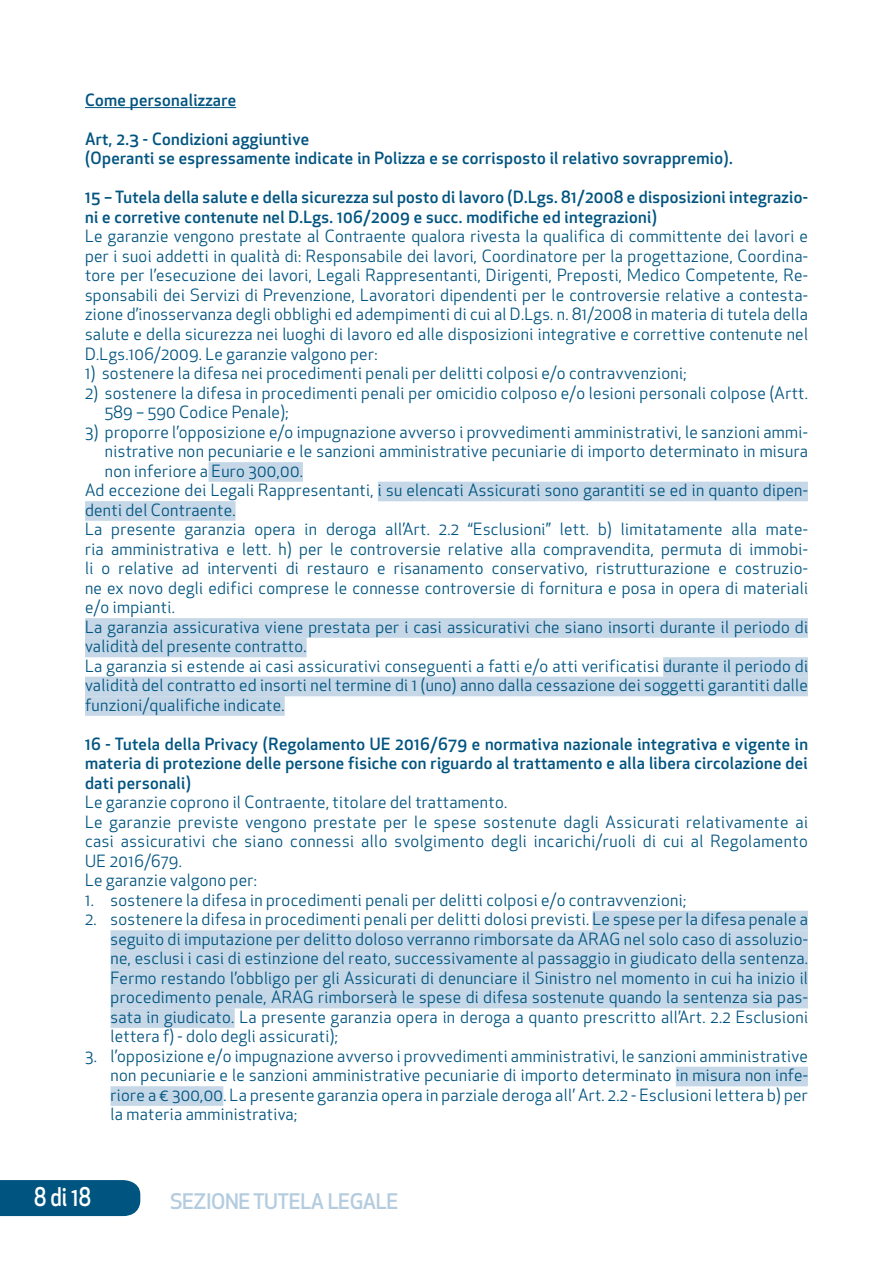
<style>
.page{position:relative;width:893px;height:1263px;background:#fff}
.page>*{position:absolute;margin:0;border:0;box-sizing:border-box;transform-origin:0 0}
.t1{font:500 25.2px "Apex New";color:#fff;scale:.83 1}
.t2{font:500 21px "Apex New";letter-spacing:-.02em;color:#b4ccdf}
.t3{font:16.5px/19.5px "Apex New";letter-spacing:.02em;color:#005480;text-align:justify}
.t4{font:500 16.5px/19.5px "Apex New";letter-spacing:.02em;color:#005480}
</style>
<div class="page">
<div style="left:0;top:1180px;width:140px;height:36px;background:#005480"></div>
<hr style="left:85px;top:107px;width:151px;height:1px;background:#005480">
<div style="left:208px;top:462px;width:95px;height:20px;background:#c6d8e7"></div>
<div style="left:378px;top:482px;width:430px;height:19px;background:#c6d8e7"></div>
<div style="left:85px;top:501px;width:151px;height:20px;background:#c6d8e7"></div>
<div style="left:85px;top:618px;width:723px;height:20px;background:#c6d8e7"></div>
<div style="left:85px;top:638px;width:222px;height:19px;background:#c6d8e7"></div>
<div style="left:663px;top:657px;width:145px;height:20px;background:#c6d8e7"></div>
<div style="left:85px;top:677px;width:723px;height:19px;background:#c6d8e7"></div>
<div style="left:85px;top:696px;width:200px;height:20px;background:#c6d8e7"></div>
<div style="left:592px;top:911px;width:216px;height:19px;background:#c6d8e7"></div>
<div style="left:111px;top:930px;width:697px;height:20px;background:#c6d8e7"></div>
<div style="left:111px;top:950px;width:697px;height:19px;background:#c6d8e7"></div>
<div style="left:111px;top:969px;width:697px;height:20px;background:#c6d8e7"></div>
<div style="left:111px;top:989px;width:697px;height:19px;background:#c6d8e7"></div>
<div style="left:111px;top:1008px;width:124px;height:20px;background:#c6d8e7"></div>
<div style="left:676px;top:1067px;width:132px;height:19px;background:#c6d8e7"></div>
<div style="left:111px;top:1086px;width:112px;height:20px;background:#c6d8e7"></div>
<p class="t4" style="left:85px;top:90px;width:153px">Come personalizzare</p>
<p class="t4" style="left:85px;top:129px;width:649px">Art, 2.3 - Condizioni aggiuntive<br>(Operanti se espressamente indicate in Polizza e se corrisposto il relativo sovrappremio).</p>
<p class="t4" style="left:85px;top:187px;width:724px">15 – Tutela della salute e della sicurezza sul posto di lavoro (D.Lgs. 81/2008 e disposizioni integrazio&shy;ni e corretive contenute nel D.Lgs. 106/2009 e succ. modifiche ed integrazioni)</p>
<p class="t3" style="left:85px;top:227px;width:724px">Le garanzie vengono prestate al Contraente qualora rivesta la qualifica di committente dei lavori e per i suoi addetti in qualità di: Responsabile dei lavori, Coordinatore per la progettazione, Coordina&shy;tore per l’esecuzione dei lavori, Legali Rappresentanti, Dirigenti, Preposti, Medico Competente, Re&shy;sponsabili dei Servizi di Prevenzione, Lavoratori dipendenti per le controversie relative a contesta&shy;zione d’inosservanza degli obblighi ed adempimenti di cui al D.Lgs. n. 81/2008 in materia di tutela della salute e della sicurezza nei luoghi di lavoro ed alle disposizioni integrative e correttive contenute nel D.Lgs.106/2009. Le garanzie valgono per:</p>
<p class="t3" style="left:85px;top:363px;width:603px">1) sostenere la difesa nei procedimenti penali per delitti colposi e/o contravvenzioni;</p>
<p class="t3" style="left:105px;top:383px;width:705px;text-indent:-20px">2) sostenere la difesa in procedimenti penali per omicidio colposo e/o lesioni personali colpose (Artt.<br>589 – 590 Codice Penale);</p>
<p class="t3" style="left:85px;top:422px;width:724px">3) proporre l’opposizione e/o impugnazione avverso i provvedimenti amministrativi, le sanzioni ammi-</p>
<p class="t3" style="left:105px;top:441px;width:704px">nistrative non pecuniarie e le sanzioni amministrative pecuniarie di importo determinato in misura</p>
<p class="t3" style="left:105px;top:461px;width:199px">non inferiore a Euro 300,00.</p>
<p class="t3" style="left:85px;top:480px;width:724px">Ad eccezione dei Legali Rappresentanti, i su elencati Assicurati sono garantiti se ed in quanto dipen-</p>
<p class="t3" style="left:85px;top:500px;width:152px">denti del Contraente.</p>
<p class="t3" style="left:85px;top:519px;width:724px">La presente garanzia opera in deroga all’Art. 2.2 “Esclusioni” lett. b) limitatamente alla mate-</p>
<p class="t3" style="left:85px;top:539px;width:724px">ria amministrativa e lett. h) per le controversie relative alla compravendita, permuta di immobi-</p>
<p class="t3" style="left:85px;top:558px;width:724px">li o relative ad interventi di restauro e risanamento conservativo, ristrutturazione e costruzio-</p>
<p class="t3" style="left:85px;top:578px;width:724px">ne ex novo degli edifici comprese le connesse controversie di fornitura e posa in opera di materiali</p>
<p class="t3" style="left:85px;top:597px;width:91px">e/o impianti.</p>
<p class="t3" style="left:85px;top:617px;width:724px">La garanzia assicurativa viene prestata per i casi assicurativi che siano insorti durante il periodo di</p>
<p class="t3" style="left:85px;top:636px;width:223px">validità del presente contratto.</p>
<p class="t3" style="left:85px;top:656px;width:724px">La garanzia si estende ai casi assicurativi conseguenti a fatti e/o atti verificatisi durante il periodo di</p>
<p class="t3" style="left:85px;top:675px;width:724px">validità del contratto ed insorti nel termine di 1 (uno) anno dalla cessazione dei soggetti garantiti dalle</p>
<p class="t3" style="left:85px;top:695px;width:201px">funzioni/qualifiche indicate.</p>
<p class="t4" style="left:85px;top:733px;width:724px;text-align:justify">16 - Tutela della Privacy (Regolamento UE 2016/679 e normativa nazionale integrativa e vigente in materia di protezione delle persone fisiche con riguardo al trattamento e alla libera circolazione dei dati personali)</p>
<p class="t3" style="left:85px;top:792px;width:724px;text-align:left">Le garanzie coprono il Contraente, titolare del trattamento.<br>Le garanzie previste vengono prestate per le spese sostenute dagli Assicurati relativamente ai casi assicurativi che siano connessi allo svolgimento degli incarichi/ruoli di cui al Regolamento UE 2016/679.<br>Le garanzie valgono per:</p>
<p class="t3" style="left:85px;top:890px;width:603px">1. sostenere la difesa in procedimenti penali per delitti colposi e/o contravvenzioni;</p>
<p class="t3" style="left:111px;top:909px;width:699px;text-indent:-26px">2. sostenere la difesa in procedimenti penali per delitti dolosi previsti. Le spese per la difesa penale a seguito di imputazione per delitto doloso verranno rimborsate da ARAG nel solo caso di assoluzio&shy;ne, esclusi i casi di estinzione del reato, successivamente al passaggio in giudicato della sentenza.<br>Fermo restando l’obbligo per gli Assicurati di denunciare il Sinistro nel momento in cui ha inizio il procedimento penale, ARAG rimborserà le spese di difesa sostenute quando la sentenza sia pas&shy;sata in giudicato. La presente garanzia opera in deroga a quanto prescritto all’Art. 2.2 Esclusioni lettera f) - dolo degli assicurati);</p>
<p class="t3" style="left:111px;top:1046px;width:699px;text-indent:-26px">3. l’opposizione e/o impugnazione avverso i provvedimenti amministrativi, le sanzioni amministrative non pecuniarie e le sanzioni amministrative pecuniarie di importo determinato in misura non infe&shy;riore a € 300,00. La presente garanzia opera in parziale deroga all’ Art. 2.2 - Esclusioni lettera b) per la materia amministrativa;</p>
<h1 class="t1" style="left:34px;top:1180px;width:70px">8 di 18</h1>
<p class="t2" style="left:170px;top:1187px;width:230px">SEZIONE TUTELA LEGALE</p>
</div>
